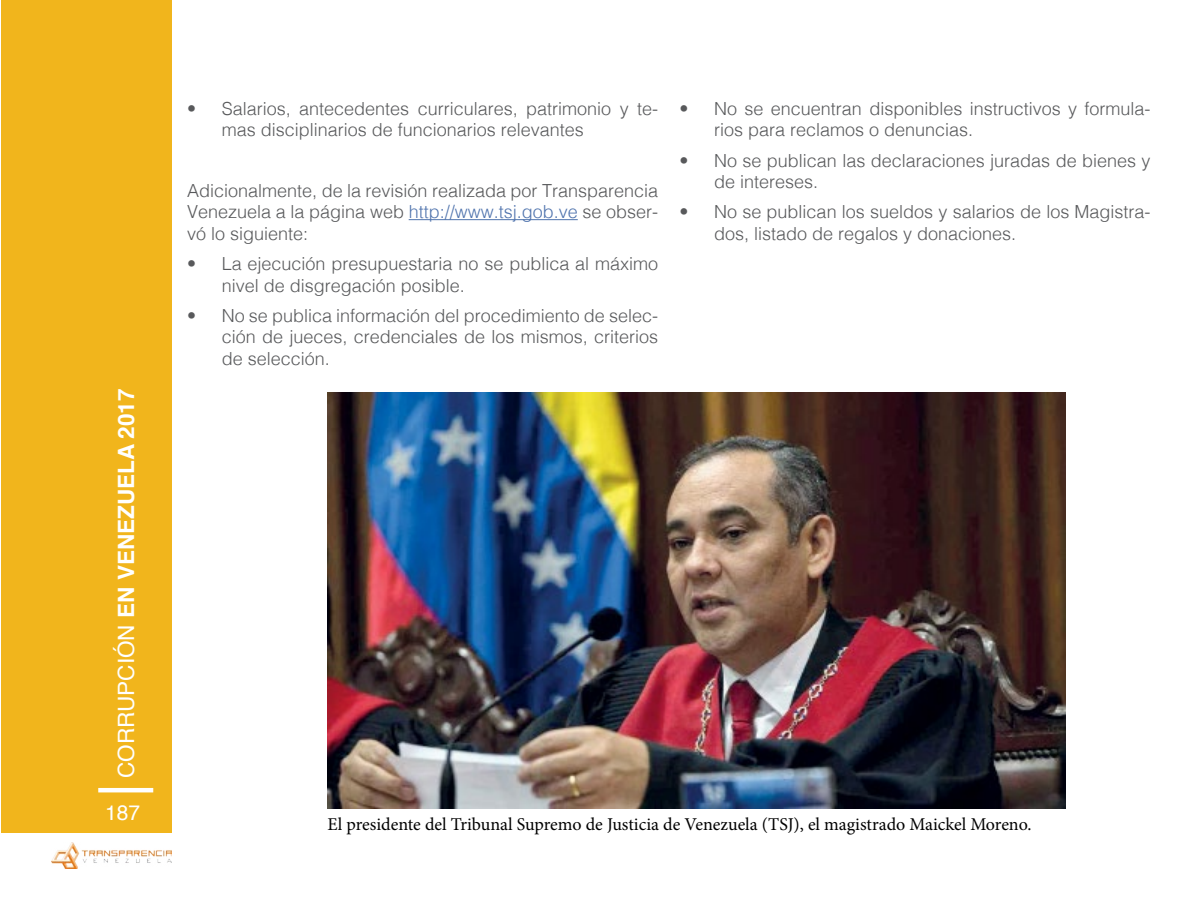
<style>
.page{position:relative;width:1191px;height:915px;background:#fff}
.page>*{position:absolute;margin:0;border:0;box-sizing:border-box;transform-origin:0 0}
.t1{font:700 22.5px "Helvetica";color:#fff}
.t2{font:21px "Helvetica";color:#fff}
.t3{font:300 18px/21.6px "Helvetica";color:#58595b}
.t4{font:18px "Minion Pro";letter-spacing:-.005em;color:#000}
.s1{font-weight:400}
.s2{color:#4f73ad}
</style>
<div class="page">
<div style="left:1px;top:0;width:170px;height:832px;background:#f1b51c"></div>
<div style="left:98px;top:787px;width:55px;height:5px;background:#fff"></div>
<img style="left:51px;top:842px;width:120px;height:26px">
<hr style="left:409px;top:219px;width:169px;height:1px;background:#4f73ad">
<img style="left:327px;top:392px;width:738px;height:416px">
<p class="t1" style="left:108px;top:777px;width:391px;rotate:-90deg"><span class="s1">CORRUPCIÓN</span> EN VENEZUELA 2017</p>
<p class="t2" style="left:105px;top:796px;width:37px">187</p>
<p class="t3" style="left:222px;top:96px;width:438px;text-indent:-35px">• Salarios, antecedentes curriculares, patrimonio y te&shy;mas disciplinarios de funcionarios relevantes</p>
<p class="t3" style="left:187px;top:178px;width:472px;text-align:justify">Adicionalmente, de la revisión realizada por Transparencia Venezuela a la página web <span class="s2">http://www.tsj.gob.ve</span> se obser&shy;vó lo siguiente:</p>
<p class="t3" style="left:222px;top:251px;width:438px;text-indent:-35px">• La ejecución presupuestaria no se publica al máximo nivel de disgregación posible.</p>
<p class="t3" style="left:222px;top:303px;width:438px;text-align:justify;text-indent:-35px">• No se publica información del procedimiento de selec&shy;ción de jueces, credenciales de los mismos, criterios de selección.</p>
<p class="t3" style="left:714px;top:96px;width:438px;text-indent:-35px">• No se encuentran disponibles instructivos y formula&shy;rios para reclamos o denuncias.</p>
<p class="t3" style="left:714px;top:148px;width:438px;text-indent:-35px">• No se publican las declaraciones juradas de bienes y de intereses.</p>
<p class="t3" style="left:714px;top:200px;width:438px;text-indent:-35px">• No se publican los sueldos y salarios de los Magistra&shy;dos, listado de regalos y donaciones.</p>
<p class="t4" style="left:327px;top:812px;width:705px">El presidente del Tribunal Supremo de Justicia de Venezuela (TSJ), el magistrado Maickel Moreno.</p>
</div>
